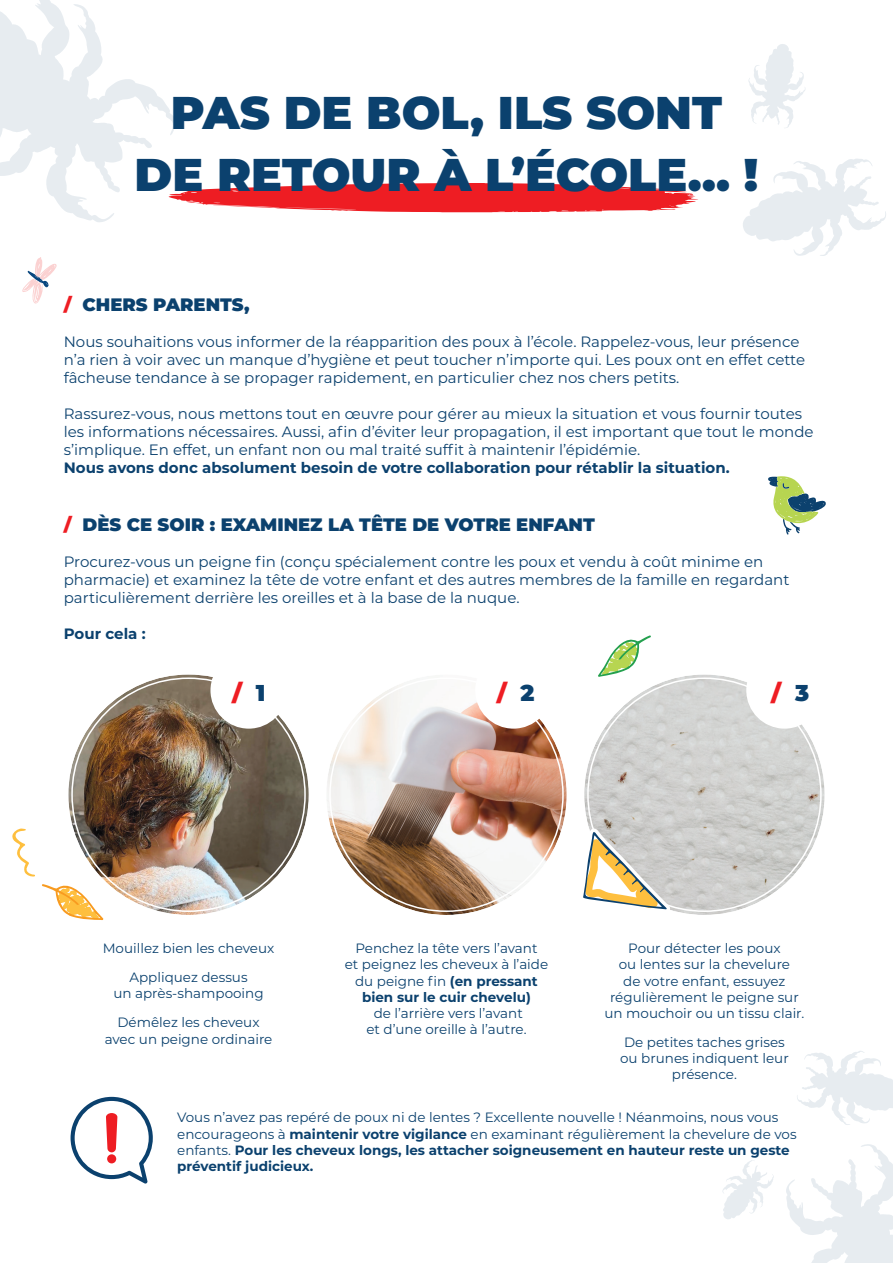
<style>
.page{position:relative;width:893px;height:1263px;background:#fff}
.page>*{position:absolute;margin:0;border:0;box-sizing:border-box;transform-origin:0 0}
.t1{font:900 45.9px/61.2px "Montserrat";color:#0b416e;text-align:center}
.t2{font:900 22.95px "Montserrat";color:#ee1d23}
.t3{font:900 18px "Montserrat";color:#0b416e}
.t4{font:15px/18px "Montserrat";color:#0b416e}
.t5{font:700 15px "Montserrat";color:#0b416e}
.t6{font:13.5px/16.2px "Montserrat";color:#0b416e;text-align:center}
.s1{color:#ee1d23}
.s2{color:#0b416e}
.s3{font-weight:700}
</style>
<div class="page">
<svg style="left:748px;top:44px;width:58px;height:84px"></svg>
<svg style="left:743px;top:159px;width:143px;height:97px"></svg>
<svg style="left:0;top:0;width:698px;height:222px"></svg>
<svg style="left:786px;top:1144px;width:107px;height:119px"></svg>
<svg style="left:722px;top:1160px;width:52px;height:59px"></svg>
<svg style="left:797px;top:1051px;width:96px;height:74px"></svg>
<img style="left:68px;top:674px;width:241px;height:241px;border-radius:120px">
<img style="left:326px;top:674px;width:241px;height:241px;border-radius:120px">
<img style="left:584px;top:674px;width:241px;height:241px;border-radius:120px">
<div style="left:210px;top:652px;width:77px;height:77px;background:#fff;border-radius:50%"></div>
<div style="left:475px;top:652px;width:77px;height:77px;background:#fff;border-radius:50%"></div>
<div style="left:746px;top:652px;width:77px;height:77px;background:#fff;border-radius:50%"></div>
<svg style="left:70px;top:1096px;width:83px;height:88px"></svg>
<div style="left:107px;top:1154px;width:9px;height:9px;background:#ee1d23;border-radius:50%"></div>
<svg style="left:598px;top:635px;width:53px;height:42px"></svg>
<svg style="left:768px;top:476px;width:58px;height:59px"></svg>
<svg style="left:583px;top:827px;width:89px;height:83px"></svg>
<svg style="left:22px;top:257px;width:35px;height:47px"></svg>
<svg style="left:12px;top:828px;width:94px;height:92px"></svg>
<h1 class="t1" style="left:135px;top:80px;width:625px">PAS DE BOL, ILS SONT<br>DE RETOUR À L’ÉCOLE… !</h1>
<p class="t3" style="left:64px;top:291px;width:187px"><span class="s1">/</span> CHERS PARENTS,</p>
<p class="t4" style="left:64px;top:332px;width:743px">Nous souhaitions vous informer de la réapparition des poux à l’école. Rappelez-vous, leur présence n’a rien à voir avec un manque d’hygiène et peut toucher n’importe qui. Les poux ont en effet cette fâcheuse tendance à se propager rapidement, en particulier chez nos chers petits.</p>
<p class="t4" style="left:64px;top:404px;width:751px">Rassurez-vous, nous mettons tout en œuvre pour gérer au mieux la situation et vous fournir toutes les informations nécessaires. Aussi, afin d’éviter leur propagation, il est important que tout le monde s’implique. En effet, un enfant non ou mal traité suffit à maintenir l’épidémie.</p>
<p class="t5" style="left:64px;top:457px;width:667px">Nous avons donc absolument besoin de votre collaboration pour rétablir la situation.</p>
<p class="t3" style="left:64px;top:511px;width:532px"><span class="s1">/</span> DÈS CE SOIR : EXAMINEZ LA TÊTE DE VOTRE ENFANT</p>
<p class="t4" style="left:64px;top:552px;width:727px">Procurez-vous un peigne fin (conçu spécialement contre les poux et vendu à coût minime en pharmacie) et examinez la tête de votre enfant et des autres membres de la famille en regardant particulièrement derrière les oreilles et à la base de la nuque.</p>
<p class="t5" style="left:64px;top:622px;width:83px">Pour cela :</p>
<h2 class="t2" style="left:232px;top:676px;width:35px">/ <span class="s2">1</span></h2>
<h2 class="t2" style="left:497px;top:676px;width:39px">/ <span class="s2">2</span></h2>
<h2 class="t2" style="left:771px;top:676px;width:39px">/ <span class="s2">3</span></h2>
<p class="t6" style="left:103px;top:933px;width:173px;line-height:29px">Mouillez bien les cheveux<br>Appliquez dessus</p>
<p class="t6" style="left:113px;top:979px;width:152px;line-height:29px;text-align:left">un après-shampooing<br>Démêlez les cheveux</p>
<p class="t6" style="left:105px;top:1030px;width:169px">avec un peigne ordinaire</p>
<p class="t6" style="left:345px;top:940px;width:205px">Penchez la tête vers l’avant<br>et peignez les cheveux à l’aide du peigne fin <span class="s3">(en pressant bien sur le cuir chevelu)</span></p>
<p class="t6" style="left:366px;top:1005px;width:162px">de l’arrière vers l’avant et d’une oreille à l’autre.</p>
<p class="t6" style="left:604px;top:940px;width:202px">Pour détecter les poux<br>ou lentes sur la chevelure<br>de votre enfant, essuyez régulièrement le peigne sur un mouchoir ou un tissu clair.</p>
<p class="t6" style="left:620px;top:1034px;width:170px">De petites taches grises ou brunes indiquent leur présence.</p>
<p class="t6" style="left:177px;top:1109px;width:621px;text-align:left">Vous n’avez pas repéré de poux ni de lentes ? Excellente nouvelle ! Néanmoins, nous vous encourageons à <span class="s3">maintenir votre vigilance</span> en examinant régulièrement la chevelure de vos enfants. <span class="s3">Pour les cheveux longs, les attacher soigneusement en hauteur reste un geste préventif judicieux.</span></p>
</div>
